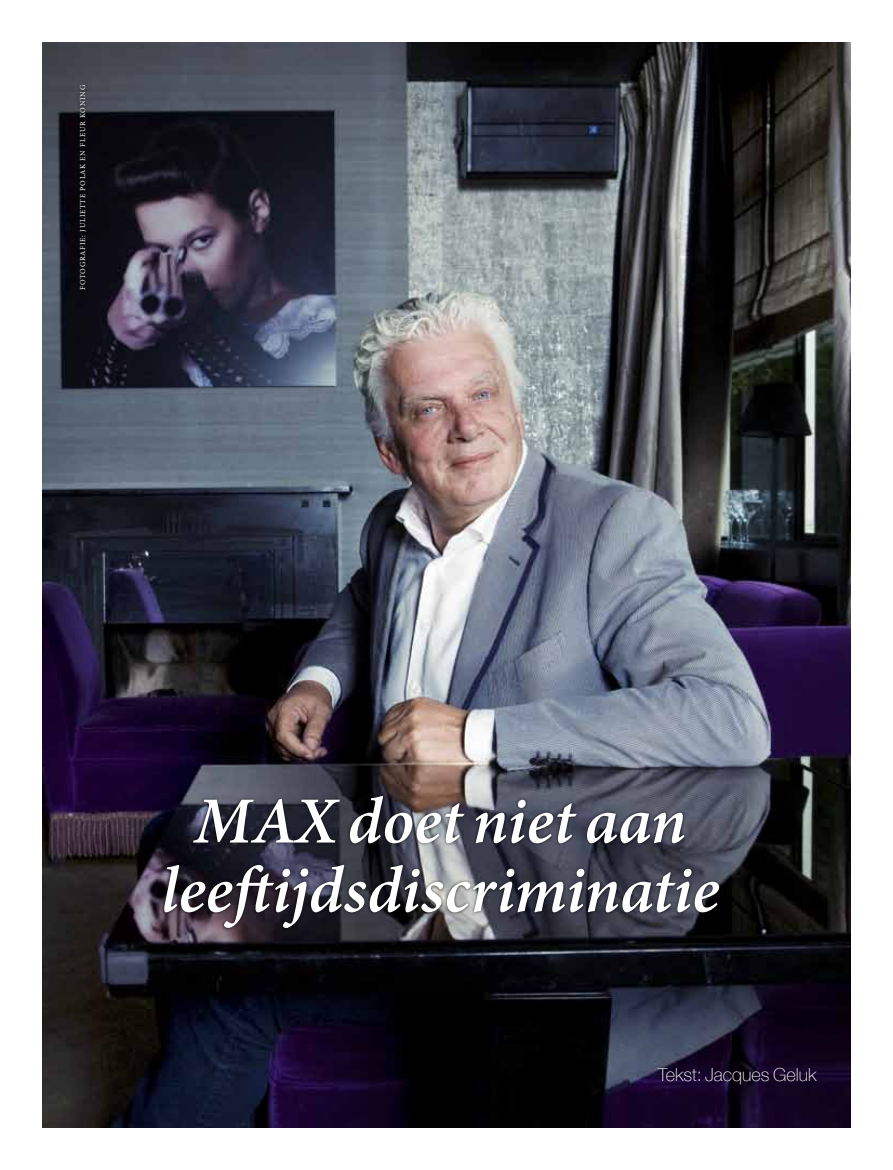
<style>
.page{position:relative;width:893px;height:1170px;background:#fff}
.page>*{position:absolute;margin:0;border:0;box-sizing:border-box;transform-origin:0 0}
.t1{font:italic 600 66px/69px "Minion Pro";color:#fff;text-align:center}
.t2{font:100 18px "Helvetica Neue";color:#fff}
.t3{font:7.5px "Minion Pro";letter-spacing:.1em;color:#fff}
</style>
<div class="page">
<img style="left:43px;top:43px;width:807px;height:1084px">
<div style="left:160px;top:792px;width:562px;height:139px;background:#000;opacity:.75"></div>
<div style="left:77px;top:82px;width:12px;height:210px;background:#000;opacity:.75"></div>
<div style="left:655px;top:1064px;width:165px;height:23px;background:#000;opacity:.75"></div>
<p class="t3" style="left:79px;top:290px;width:206px;rotate:-90deg">FOTOGRAFIE: JULIETTE POLAK EN FLEUR KONING</p>
<h1 class="t1" style="left:161px;top:792px;width:560px">MAX doet niet aan leeftijdsdiscriminatie</h1>
<h2 class="t2" style="left:658px;top:1067px;width:160px">Tekst: Jacques Geluk</h2>
</div>
